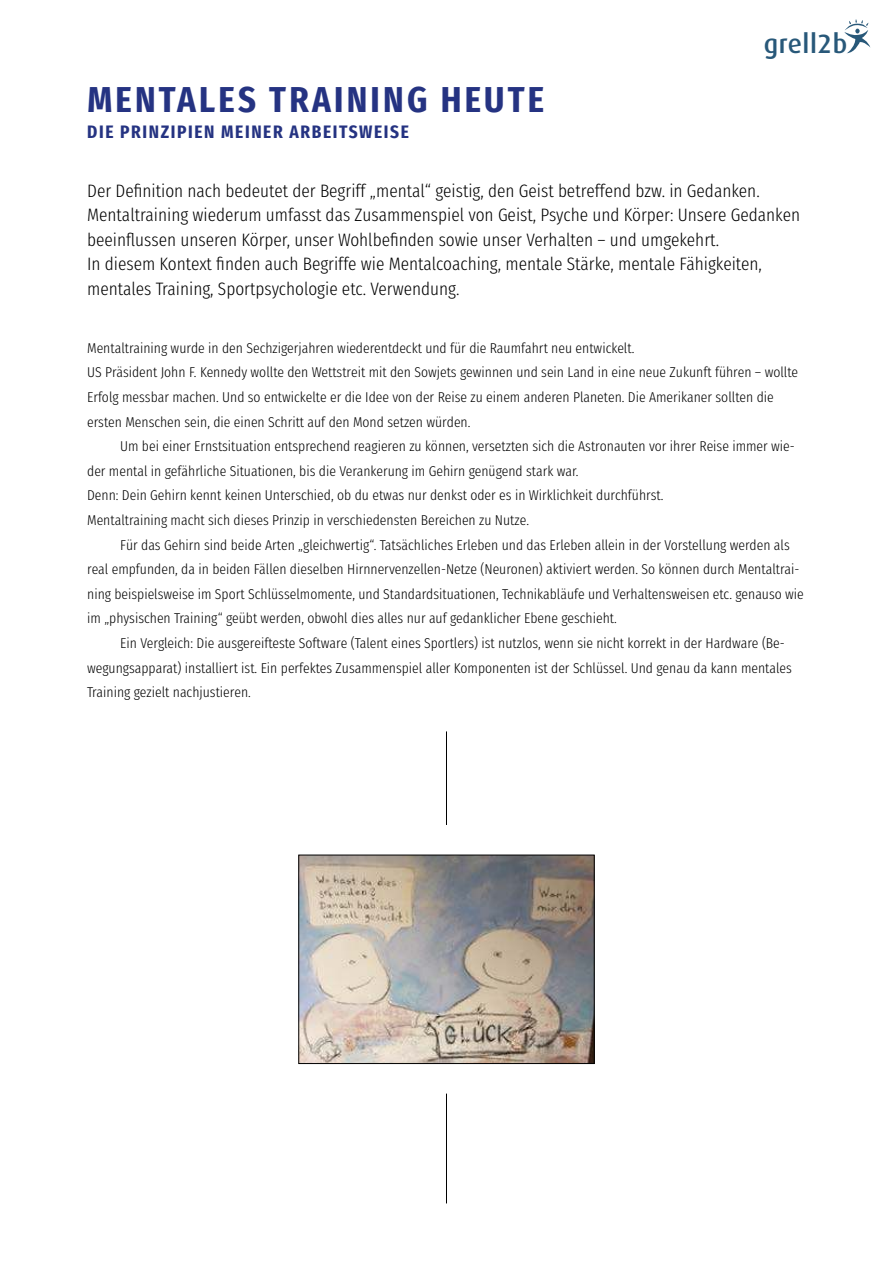
<style>
.page{position:relative;width:893px;height:1263px;background:#fff}
.page>*{position:absolute;margin:0;border:0;box-sizing:border-box;transform-origin:0 0}
.t1{font:700 36px "Fira Sans Condensed";letter-spacing:.09em;color:#253382}
.t2{font:500 26.55px "Dax";letter-spacing:.02em;color:#285879}
.t3{font:300 18px/24.6px "Fira Sans Condensed";color:#000}
.t4{font:700 18px "Fira Sans Condensed";letter-spacing:.09em;color:#253382}
.t5{font:300 14.25px/24.6px "Fira Sans Condensed";color:#000}
</style>
<div class="page">
<svg style="left:844px;top:19px;width:26px;height:34px"></svg>
<img style="left:300px;top:857px;width:293px;height:205px">
<div style="left:298px;top:855px;width:297px;height:209px;border:1px solid #000"></div>
<hr style="left:446px;top:731px;width:1px;height:94px;background:#000">
<hr style="left:446px;top:1093px;width:1px;height:110px;background:#000">
<h1 class="t1" style="left:87px;top:74px;width:458px">MENTALES TRAINING HEUTE</h1>
<p class="t4" style="left:87px;top:119px;width:323px">DIE PRINZIPIEN MEINER ARBEITSWEISE</p>
<h2 class="t2" style="left:764px;top:32px;width:85px">grell2b</h2>
<p class="t3" style="left:87px;top:178px;width:714px">Der Definition nach bedeutet der Begriff „mental“ geistig, den Geist betreffend bzw. in Gedanken.<br>Mentaltraining wiederum umfasst das Zusammenspiel von Geist, Psyche und Körper: Unsere Gedanken beeinflussen unseren Körper, unser Wohlbefinden sowie unser Verhalten – und umgekehrt.<br>In diesem Kontext finden auch Begriffe wie Mentalcoaching, mentale Stärke, mentale Fähigkeiten, mentales Training, Sportpsychologie etc. Verwendung.</p>
<p class="t5" style="left:87px;top:335px;width:712px">Mentaltraining wurde in den Sechzigerjahren wiederentdeckt und für die Raumfahrt neu entwickelt.<br>US Präsident John F. Kennedy wollte den Wettstreit mit den Sowjets gewinnen und sein Land in eine neue Zukunft führen – wollte Erfolg messbar machen. Und so entwickelte er die Idee von der Reise zu einem anderen Planeten. Die Amerikaner sollten die ersten Menschen sein, die einen Schritt auf den Mond setzen würden.</p>
<p class="t5" style="left:87px;top:434px;width:709px;text-indent:33px">Um bei einer Ernstsituation entsprechend reagieren zu können, versetzten sich die Astronauten vor ihrer Reise immer wie&shy;der mental in gefährliche Situationen, bis die Verankerung im Gehirn genügend stark war.<br>Denn: Dein Gehirn kennt keinen Unterschied, ob du etwas nur denkst oder es in Wirklichkeit durchführst.<br>Mentaltraining macht sich dieses Prinzip in verschiedensten Bereichen zu Nutze.</p>
<p class="t5" style="left:87px;top:532px;width:718px;text-indent:33px">Für das Gehirn sind beide Arten „gleichwertig“. Tatsächliches Erleben und das Erleben allein in der Vorstellung werden als real empfunden, da in beiden Fällen dieselben Hirnnervenzellen-Netze (Neuronen) aktiviert werden. So können durch Mentaltrai&shy;ning beispielsweise im Sport Schlüsselmomente, und Standardsituationen, Technikabläufe und Verhaltensweisen etc. genauso wie im „physischen Training“ geübt werden, obwohl dies alles nur auf gedanklicher Ebene geschieht.</p>
<p class="t5" style="left:87px;top:631px;width:706px;text-indent:33px">Ein Vergleich: Die ausgereifteste Software (Talent eines Sportlers) ist nutzlos, wenn sie nicht korrekt in der Hardware (Be&shy;wegungsapparat) installiert ist. Ein perfektes Zusammenspiel aller Komponenten ist der Schlüssel. Und genau da kann mentales<br>Training gezielt nachjustieren.</p>
</div>
